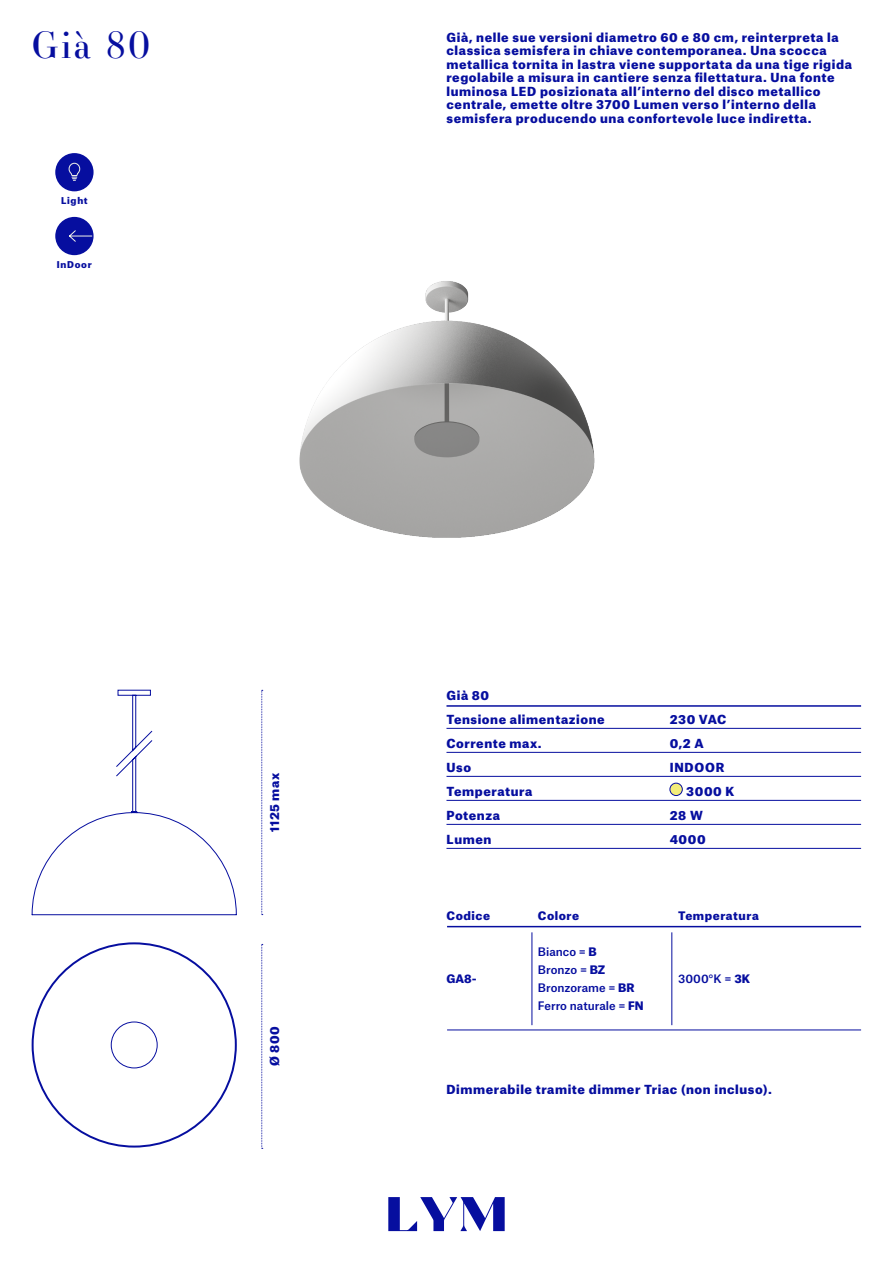
<style>
.page{position:relative;width:893px;height:1263px;background:#fff}
.page>*{position:absolute;margin:0;border:0;box-sizing:border-box;transform-origin:0 0}
.t1{font:36px "Essonnes Display";color:#060e9f}
.t2{font:900 12px/13.5px "Atlas Grotesk";letter-spacing:.05em;color:#060e9f}
.t3{font:500 11.25px/18px "Atlas Grotesk";color:#060e9f}
.t4{font:900 11.25px "Atlas Grotesk";letter-spacing:.045em;color:#060e9f}
.t5{font:900 9px "Atlas Grotesk";letter-spacing:.075em;color:#060e9f}
.s1{font-weight:900}
</style>
<div class="page">
<hr style="left:447px;top:926px;width:414px;height:1px;background:#060e9f">
<hr style="left:532px;top:932px;width:1px;height:93px;background:#060e9f">
<hr style="left:672px;top:932px;width:1px;height:93px;background:#060e9f">
<hr style="left:447px;top:1030px;width:414px;height:1px;background:#060e9f">
<svg style="left:261px;top:690px;width:2px;height:225px"></svg>
<svg style="left:261px;top:944px;width:2px;height:205px"></svg>
<div style="left:55px;top:153px;width:39px;height:38px;background:#060e9f;border-radius:50%"></div>
<svg style="left:68px;top:162px;width:13px;height:19px"></svg>
<div style="left:55px;top:217px;width:39px;height:38px;background:#060e9f;border-radius:50%"></div>
<svg style="left:69px;top:229px;width:24px;height:14px"></svg>
<hr style="left:446px;top:705px;width:415px;height:2px;background:#060e9f">
<hr style="left:446px;top:728px;width:415px;height:1px;background:#060e9f">
<hr style="left:446px;top:752px;width:415px;height:1px;background:#060e9f">
<hr style="left:446px;top:776px;width:415px;height:1px;background:#060e9f">
<hr style="left:446px;top:800px;width:415px;height:1px;background:#060e9f">
<hr style="left:446px;top:824px;width:415px;height:1px;background:#060e9f">
<hr style="left:446px;top:848px;width:415px;height:1px;background:#060e9f">
<div style="left:670px;top:783px;width:12px;height:12px;background:#f3ed79;border-radius:50%"></div>
<div style="left:670px;top:783px;width:12px;height:13px;border:1px solid #060e9f;border-radius:50%"></div>
<img style="left:299px;top:281px;width:296px;height:257px">
<svg style="left:32px;top:690px;width:205px;height:225px"></svg>
<svg style="left:32px;top:942px;width:205px;height:205px"></svg>
<svg style="left:388px;top:1197px;width:117px;height:34px"></svg>
<h1 class="t1" style="left:32px;top:20px;width:120px">Già 80</h1>
<p class="t2" style="left:446px;top:29px;width:407px">Già, nelle sue versioni diametro 60 e 80 cm, reinterpreta la classica semisfera in chiave contemporanea. Una scocca metallica tornita in lastra viene supportata da una tige rigida regolabile a misura in cantiere senza filettatura. Una fonte luminosa LED posizionata all’interno del disco metallico centrale, emette oltre 3700 Lumen verso l’interno della semisfera producendo una confortevole luce indiretta.</p>
<p class="t5" style="left:61px;top:193px;width:28px">Light</p>
<p class="t5" style="left:57px;top:257px;width:36px">InDoor</p>
<p class="t2" style="left:267px;top:832px;width:61px;rotate:-90deg">1125 max</p>
<p class="t2" style="left:267px;top:1066px;width:42px;rotate:-90deg">Ø 800</p>
<p class="t2" style="left:446px;top:682px;width:160px;line-height:24px">Già 80<br>Tensione alimentazione</p>
<p class="t2" style="left:670px;top:711px;width:58px">230 VAC</p>
<p class="t2" style="left:446px;top:735px;width:97px">Corrente max.</p>
<p class="t2" style="left:670px;top:735px;width:35px">0,2 A</p>
<p class="t2" style="left:446px;top:759px;width:26px">Uso</p>
<p class="t2" style="left:670px;top:759px;width:56px">INDOOR</p>
<p class="t2" style="left:447px;top:783px;width:87px">Temperatura</p>
<p class="t2" style="left:686px;top:783px;width:50px">3000 K</p>
<p class="t2" style="left:446px;top:807px;width:55px">Potenza</p>
<p class="t2" style="left:670px;top:807px;width:35px">28 W</p>
<p class="t2" style="left:446px;top:831px;width:46px">Lumen</p>
<p class="t2" style="left:670px;top:831px;width:38px">4000</p>
<p class="t4" style="left:447px;top:906px;width:45px">Codice</p>
<p class="t4" style="left:538px;top:906px;width:43px">Colore</p>
<p class="t4" style="left:678px;top:906px;width:82px">Temperatura</p>
<p class="t4" style="left:447px;top:969px;width:32px">GA8-</p>
<p class="t3" style="left:538px;top:941px;width:107px">Bianco = <span class="s1">B<br></span>Bronzo = <span class="s1">BZ<br></span>Bronzorame = <span class="s1">BR<br></span>Ferro naturale = <span class="s1">FN</span></p>
<p class="t3" style="left:678px;top:968px;width:73px">3000°K = <span class="s1">3K</span></p>
<p class="t2" style="left:446px;top:1081px;width:327px">Dimmerabile tramite dimmer Triac (non incluso).</p>
</div>
